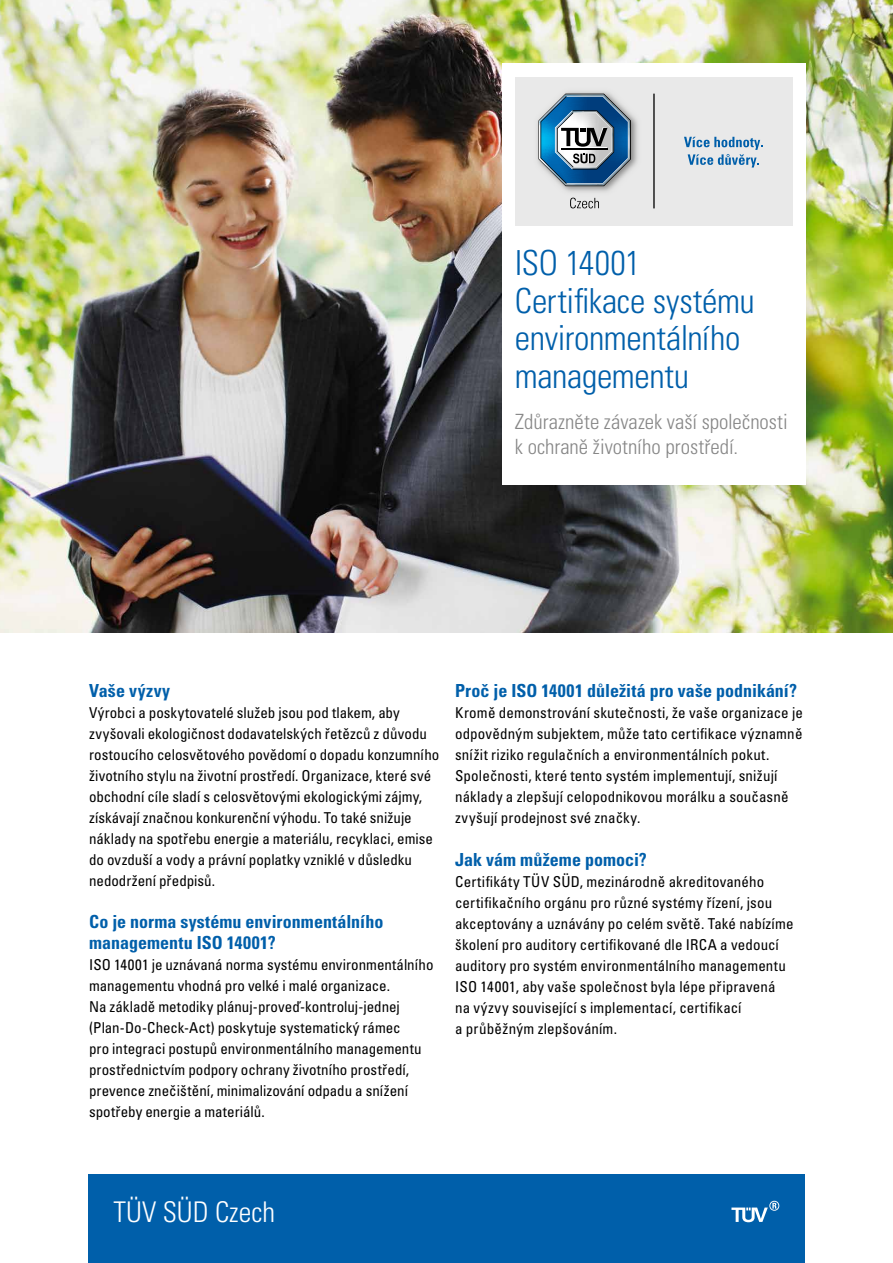
<style>
.page{position:relative;width:893px;height:1263px;background:#fff}
.page>*{position:absolute;margin:0;border:0;box-sizing:border-box;transform-origin:0 0}
.t1{font:300 condensed 34.5px/37.5px "Univers LTCE";letter-spacing:-.01em;color:#005faa}
.t2{font:300 condensed 28.5px "Univers LTCE";color:#fff}
.t3{font:300 condensed 21px/25.5px "Univers LTCE";color:#878787}
.t4{font:700 condensed 18px/21px "Univers LTCE";letter-spacing:.005em;color:#005faa}
.t5{font:700 condensed 18px "Univers LTCE";letter-spacing:.025em;color:#005faa}
.t6{font:condensed 15px/21px "Univers LTCE";letter-spacing:.005em;color:#000}
</style>
<div class="page">
<img style="left:0;top:0;width:893px;height:632px">
<div style="left:88px;top:1174px;width:717px;height:89px;background:#005faa"></div>
<svg style="left:731px;top:1201px;width:48px;height:21px"></svg>
<div style="left:502px;top:64px;width:303px;height:421px;background:#fff"></div>
<div style="left:515px;top:77px;width:278px;height:148px;background:#e9e9e9"></div>
<hr style="left:653px;top:94px;width:2px;height:114px;background:#000">
<img style="left:537px;top:91px;width:101px;height:101px">
<svg style="left:538px;top:94px;width:93px;height:92px"></svg>
<svg style="left:570px;top:198px;width:29px;height:10px"></svg>
<svg style="left:684px;top:137px;width:79px;height:31px"></svg>
<h1 class="t1" style="left:515px;top:244px;width:242px">ISO 14001<br>Certifikace systému environmentálního managementu</h1>
<h3 class="t3" style="left:515px;top:409px;width:274px">Zdůrazněte závazek vaší společnosti k ochraně životního prostředí.</h3>
<p class="t5" style="left:89px;top:679px;width:83px">Vaše výzvy</p>
<p class="t6" style="left:89px;top:702px;width:352px">Výrobci a poskytovatelé služeb jsou pod tlakem, aby zvyšovali ekologičnost dodavatelských řetězců z důvodu rostoucího celosvětového povědomí o dopadu konzumního životního stylu na životní prostředí. Organizace, které své obchodní cíle sladí s celosvětovými ekologickými zájmy, získávají značnou konkurenční výhodu. To také snižuje náklady na spotřebu energie a materiálu, recyklaci, emise do ovzduší a vody a právní poplatky vzniklé v důsledku nedodržení předpisů.</p>
<p class="t4" style="left:89px;top:911px;width:296px">Co je norma systému environmentálního managementu ISO 14001?</p>
<p class="t6" style="left:89px;top:954px;width:346px">ISO 14001 je uznávaná norma systému environmentálního managementu vhodná pro velké i malé organizace.<br>Na základě metodiky plánuj-proveď-kontroluj-jednej (Plan-Do-Check-Act) poskytuje systematický rámec<br>pro integraci postupů environmentálního managementu prostřednictvím podpory ochrany životního prostředí, prevence znečištění, minimalizování odpadu a snížení spotřeby energie a materiálů.</p>
<p class="t4" style="left:455px;top:680px;width:343px">Proč je ISO 14001 důležitá pro vaše podnikání?</p>
<p class="t6" style="left:455px;top:702px;width:349px">Kromě demonstrování skutečnosti, že vaše organizace je odpovědným subjektem, může tato certifikace významně snížit riziko regulačních a environmentálních pokut.<br>Společnosti, které tento systém implementují, snižují náklady a zlepšují celopodnikovou morálku a současně zvyšují prodejnost své značky.</p>
<p class="t4" style="left:455px;top:849px;width:193px">Jak vám můžeme pomoci?</p>
<p class="t6" style="left:455px;top:870px;width:340px">Certifikáty TÜV SÜD, mezinárodně akreditovaného certifikačního orgánu pro různé systémy řízení, jsou akceptovány a uznávány po celém světě. Také nabízíme školení pro auditory certifikované dle IRCA a vedoucí auditory pro systém environmentálního managementu ISO 14001, aby vaše společnost byla lépe připravená na výzvy související s implementací, certifikací<br>a průběžným zlepšováním.</p>
<h2 class="t2" style="left:114px;top:1195px;width:163px">TÜV SÜD Czech</h2>
</div>
